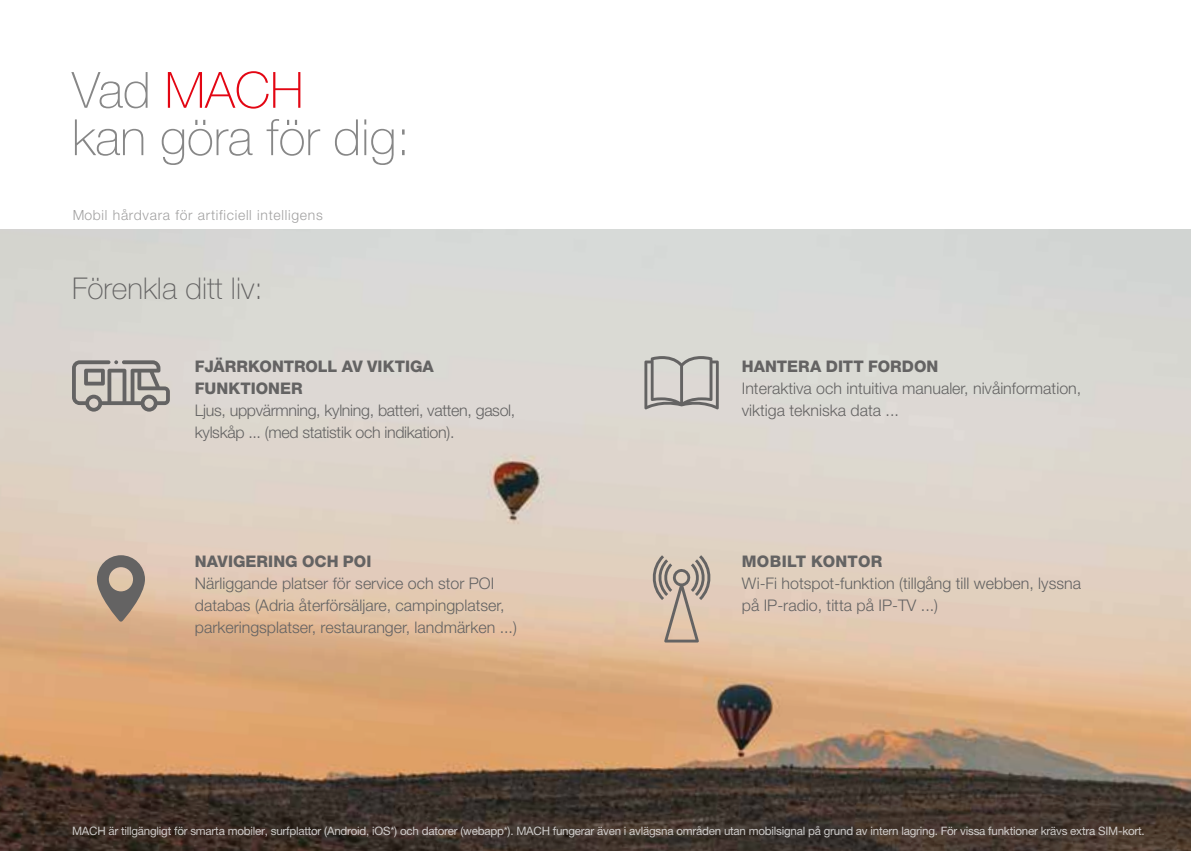
<style>
.page{position:relative;width:1191px;height:851px;background:#fff}
.page>*{position:absolute;margin:0;border:0;box-sizing:border-box;transform-origin:0 0}
.t1{font:100 50px/47.4px "Helvetica Neue LT Pro";color:#878787}
.t2{font:100 30px "Helvetica Neue LT Pro";color:#646363}
.t3{font:300 16px/22px "Helvetica Neue LT Pro";color:#646363}
.t4{font:300 16px/22px "Helvetica Neue LT Pro";letter-spacing:-.02em;color:#646363}
.t5{font:800 16px/22px "Helvetica Neue LT Pro";letter-spacing:.005em;color:#646363}
.t6{font:300 14px "Helvetica Neue LT Pro";letter-spacing:.05em;color:#646363}
.t7{font:11.6px "Helvetica Neue LT Pro";letter-spacing:-.02em;color:#fff}
.s1{color:#e30613}
</style>
<div class="page">
<img style="left:0;top:229px;width:1191px;height:621px">
<svg style="left:644px;top:356px;width:74px;height:53px;background:#b8b6b2"></svg>
<svg style="left:72px;top:360px;width:98px;height:51px;background:#aba7a3"></svg>
<svg style="left:649px;top:555px;width:64px;height:87px;background:#c6b4a4"></svg>
<svg style="left:97px;top:555px;width:48px;height:66px;background:#9b8c7f"></svg>
<h1 class="t1" style="left:72px;top:66px;width:340px">Vad <span class="s1">MACH<br></span>kan göra för dig:</h1>
<p class="t6" style="left:72px;top:207px;width:252px">Mobil hårdvara för artificiell intelligens</p>
<h2 class="t2" style="left:72px;top:271px;width:192px">Förenkla ditt liv:</h2>
<p class="t5" style="left:195px;top:355px;width:240px">FJÄRRKONTROLL AV VIKTIGA<br>FUNKTIONER</p>
<p class="t4" style="left:195px;top:398px;width:322px">Ljus, uppvärmning, kylning, batteri, vatten, gasol, kylskåp ... (med statistik och indikation).</p>
<p class="t5" style="left:195px;top:550px;width:178px">NAVIGERING OCH POI</p>
<p class="t3" style="left:195px;top:571px;width:323px">Närliggande platser för service och stor POI databas (Adria återförsäljare, campingplatser, parkeringsplatser, restauranger, landmärken ...)</p>
<p class="t5" style="left:742px;top:355px;width:198px">HANTERA DITT FORDON</p>
<p class="t3" style="left:742px;top:376px;width:341px">Interaktiva och intuitiva manualer, nivåinformation, viktiga tekniska data ...</p>
<p class="t5" style="left:742px;top:550px;width:142px">MOBILT KONTOR</p>
<p class="t3" style="left:742px;top:571px;width:341px">Wi-Fi hotspot-funktion (tillgång till webben, lyssna på IP-radio, titta på IP-TV ...)</p>
<p class="t7" style="left:72px;top:823px;width:1074px">MACH är tillgängligt för smarta mobiler, surfplattor (Android, iOS*) och datorer (webapp*). MACH fungerar även i avlägsna områden utan mobilsignal på grund av intern lagring. För vissa funktioner krävs extra SIM-kort.</p>
</div>
